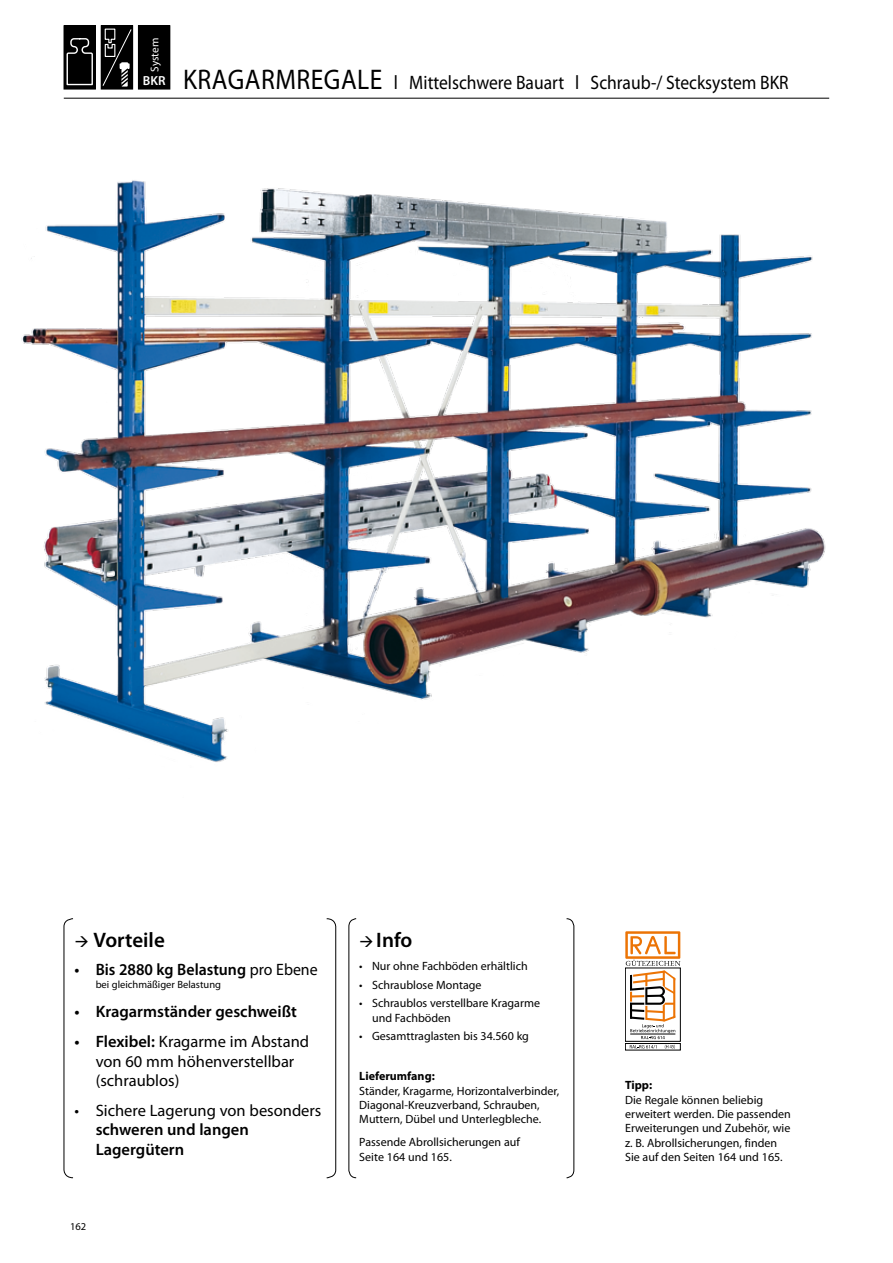
<style>
.page{position:relative;width:893px;height:1263px;background:#fff}
.page>*{position:absolute;margin:0;border:0;box-sizing:border-box;transform-origin:0 0}
.t1{font:28.5px "Myriad Pro";color:#000;scale:.9 1}
.t2{font:600 21px "Myriad Pro";color:#000}
.t3{font:19.5px "Myriad Pro";color:#000;scale:.9 1}
.t4{font:16.5px/19.8px "Myriad Pro";color:#000}
.t5{font:600 16.5px/19.8px "Myriad Pro";color:#000}
.t6{font:600 16.5px "Myriad Pro";color:#000;scale:.96 1}
.t7{font:600 13.2px "Myriad Pro";color:#fff}
.t8{font:12px/14.4px "Myriad Pro";color:#000}
.t9{font:700 12px "Myriad Pro";color:#000}
.t10{font:11.25px "Myriad Pro";letter-spacing:-.005em;color:#fff}
.t11{font:10.5px "Myriad Pro";color:#000}
.s1{font-size:28.5px}
.s2{font-weight:400}
.s3{font-weight:600}
</style>
<div class="page">
<hr style="left:64px;top:98px;width:765px;height:1px;background:#000">
<div style="left:64px;top:26px;width:31px;height:63px;background:#000"></div>
<svg style="left:66px;top:38px;width:27px;height:48px"></svg>
<div style="left:64px;top:26px;width:32px;height:63px;border:1px solid #000"></div>
<div style="left:138px;top:26px;width:32px;height:63px;background:#000"></div>
<svg style="left:103px;top:28px;width:28px;height:59px;background:#2d2d2d"></svg>
<div style="left:101px;top:26px;width:32px;height:63px;border:1px solid #000"></div>
<img style="left:21px;top:180px;width:805px;height:582px">
<svg style="left:64px;top:918px;width:9px;height:260px"></svg>
<svg style="left:326px;top:918px;width:10px;height:260px"></svg>
<svg style="left:348px;top:918px;width:9px;height:260px"></svg>
<svg style="left:566px;top:918px;width:8px;height:260px"></svg>
<svg style="left:665px;top:1045px;width:10px;height:3px"></svg>
<div style="left:625px;top:968px;width:56px;height:73px;border:1px solid #000"></div>
<svg style="left:625px;top:931px;width:55px;height:108px"></svg>
<div style="left:625px;top:1043px;width:56px;height:7px;border:1px solid #000"></div>
<svg style="left:630px;top:1045px;width:27px;height:3px"></svg>
<p class="t10" style="left:148px;top:72px;width:35px;rotate:-90deg">System</p>
<p class="t7" style="left:143px;top:72px;width:24px">BKR</p>
<h1 class="t1" style="left:183px;top:62px;width:35px">Kragarmr</h1>
<h3 class="t3" style="left:311px;top:71px;width:532px"><span class="s1">egal e</span> l Mittelschwere Bauart l Schraub-/ Stecksystem BKR</h3>
<h2 class="t2" style="left:74px;top:927px;width:92px">→ Vorteile</h2>
<h3 class="t6" style="left:74px;top:959px;width:255px">• Bis 2880 kg Belastung <span class="s2">pro Ebene</span></h3>
<p class="t11" style="left:96px;top:978px;width:127px">bei gleichmäßiger Belastung</p>
<h3 class="t5" style="left:74px;top:1001px;width:224px">• Kragarmständer geschweißt</h3>
<h3 class="t4" style="left:96px;top:1031px;width:215px;text-indent:-21px"><span class="s3">• Flexibel:</span> Kragarme im Abstand von 60 mm höhenverstellbar (schraublos)</h3>
<h3 class="t4" style="left:74px;top:1100px;width:249px">• Sichere Lagerung von besonders</h3>
<h3 class="t5" style="left:96px;top:1119px;width:155px">schweren und langen<br>Lagergütern</h3>
<p class="t11" style="left:70px;top:1220px;width:18px">162</p>
<h2 class="t2" style="left:359px;top:927px;width:54px">→Info</h2>
<p class="t8" style="left:359px;top:958px;width:170px">• Nur ohne Fachböden erhältlich</p>
<p class="t8" style="left:359px;top:977px;width:124px">• Schraublose Montage</p>
<p class="t8" style="left:372px;top:996px;width:169px;text-indent:-13px">• Schraublos verstellbare Kragarme und Fachböden</p>
<p class="t8" style="left:359px;top:1029px;width:171px">• Gesamttraglasten bis 34.560 kg</p>
<p class="t9" style="left:359px;top:1068px;width:77px">Lieferumfang:</p>
<p class="t8" style="left:359px;top:1083px;width:202px">Ständer, Kragarme, Horizontalverbinder,<br>Diagonal-Kreuzverband, Schrauben,<br>Muttern, Dübel und Unterlegbleche.</p>
<p class="t8" style="left:359px;top:1135px;width:162px">Passende Abrollsicherungen auf<br>Seite 164 und 165.</p>
<p class="t9" style="left:625px;top:1077px;width:29px">Tipp:</p>
<p class="t8" style="left:625px;top:1092px;width:167px">Die Regale können beliebig erweitert werden. Die passenden<br>Erweiterungen und Zubehör, wie z. B. Abrollsicherungen, finden<br>Sie auf den Seiten 164 und 165.</p>
</div>
